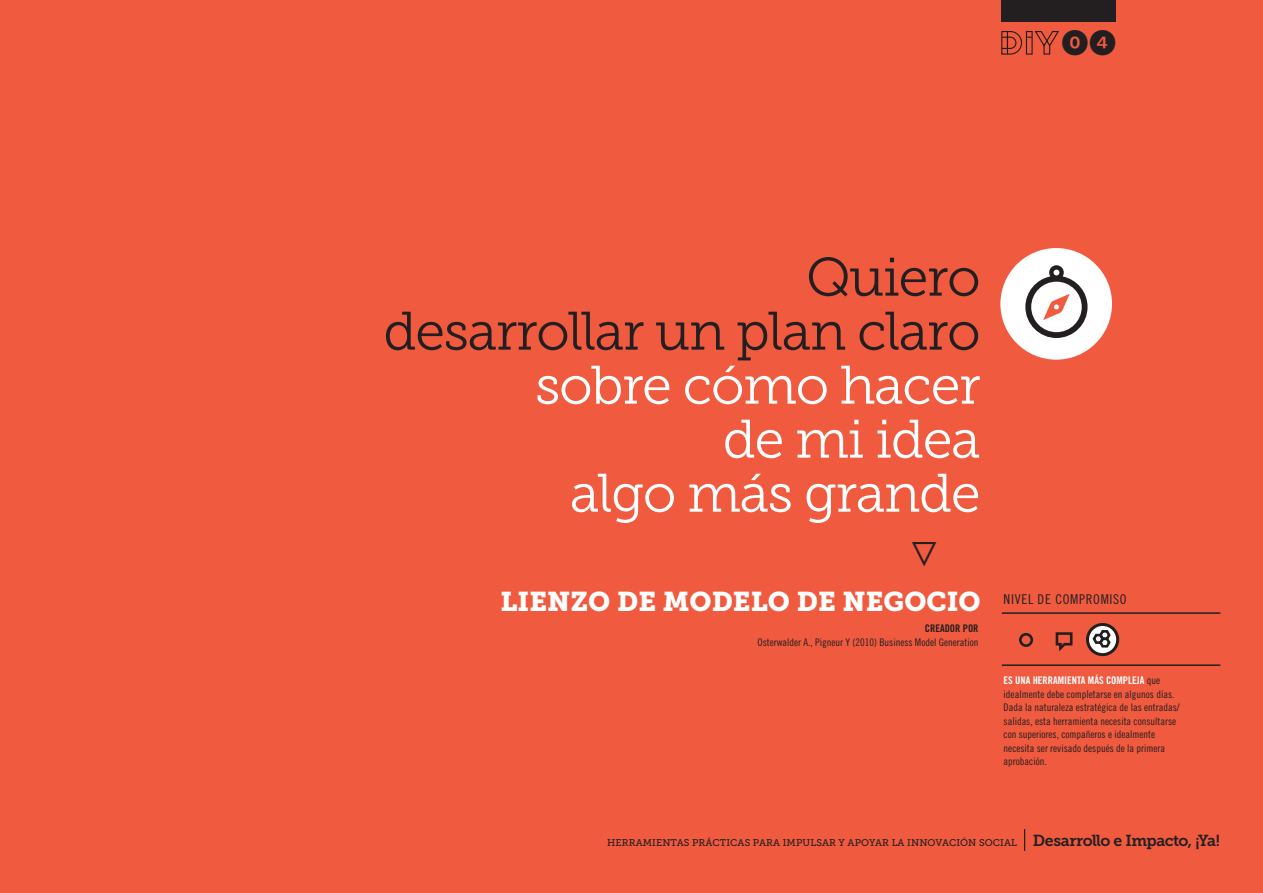
<style>
.page{position:relative;width:1263px;height:893px;background:#f05a3f}
.page>*{position:absolute;margin:0;border:0;box-sizing:border-box;transform-origin:0 0}
.t1{font:54px/54px "Museo Slab 300";letter-spacing:-.025em;color:#fff;text-align:right}
.t2{font:54px/54px "Museo Slab 300";letter-spacing:-.025em;color:#231f20;text-align:right}
.t3{font:700 36px "Klavika Arrows";color:#231f20}
.t4{font:27px "Museo Slab 900";color:#fff}
.t5{font:27px "Whitney Index Black Round Bd";color:#231f20}
.t6{font:13.5px "Trade Gothic Cond Eighteen";letter-spacing:.05em;color:#231f20}
.t7{font:10.5px/13.5px "Trade Gothic Cond Eighteen";color:#231f20}
.t8{font:10.5px "Trade Gothic Bold Cond Twenty";color:#fff}
.t9{font:10.5px "Trade Gothic Bold Cond Twenty";color:#231f20}
.t10{font:9.75px "Museo Slab 500";letter-spacing:.01em;color:#231f20}
.s1{font-family:"Trade Gothic Cond Eighteen";color:#231f20}
.s2{font-family:"Museo Slab 700";font-size:15.9px}
</style>
<div class="page">
<div style="left:1001px;top:0;width:115px;height:21px;background:#231f20"></div>
<svg style="left:1001px;top:31px;width:58px;height:24px"></svg>
<svg style="left:1024px;top:829px;width:1px;height:21px"></svg>
<div style="left:1000px;top:248px;width:112px;height:112px;background:#fff;border-radius:50%"></div>
<svg style="left:1025px;top:265px;width:62px;height:73px"></svg>
<hr style="left:1002px;top:612px;width:218px;height:2px;background:#231f20">
<hr style="left:1002px;top:664px;width:218px;height:2px;background:#231f20">
<svg style="left:1087px;top:624px;width:31px;height:31px"></svg>
<div style="left:1086px;top:623px;width:33px;height:33px;border:3px solid #231f20;border-radius:50%"></div>
<div style="left:1019px;top:633px;width:14px;height:14px;border:3px solid #231f20;border-radius:50%"></div>
<svg style="left:1055px;top:632px;width:18px;height:20px"></svg>
<svg style="left:1091px;top:629px;width:21px;height:21px"></svg>
<h3 class="t5" style="left:1061px;top:30px;width:56px">04</h3>
<h1 class="t2" style="left:383px;top:250px;width:599px">Quiero<br>desarrollar un plan claro</h1>
<h1 class="t1" style="left:535px;top:358px;width:447px">sobre cómo hacer de mi idea<br>algo más grande</h1>
<h2 class="t3" style="left:910px;top:541px;width:29px">}</h2>
<h3 class="t4" style="left:500px;top:586px;width:482px">LIENZO DE MODELO DE NEGOCIO</h3>
<p class="t9" style="left:925px;top:622px;width:55px">CREADOR POR</p>
<p class="t7" style="left:757px;top:635px;width:223px">Osterwalder A., Pigneur Y (2010) Business Model Generation</p>
<p class="t6" style="left:1003px;top:591px;width:125px">NIVEL DE COMPROMISO</p>
<p class="t8" style="left:1003px;top:674px;width:158px">ES UNA HERRAMIENTA MÁS COMPLEJA <span class="s1">que</span></p>
<p class="t7" style="left:1003px;top:687px;width:178px">idealmente debe completarse en algunos días.<br>Dada la naturaleza estratégica de las entradas/ salidas, esta herramienta necesita consultarse con superiores, compañeros e idealmente necesita ser revisado después de la primera aprobación.</p>
<p class="t10" style="left:607px;top:837px;width:614px">HERRAMIENTAS PRÁCTICAS PARA IMPULSAR Y APOYAR LA INNOVACIÓN SOCIAL <span class="s2">Desarrollo e Impacto, ¡Ya!</span></p>
</div>
